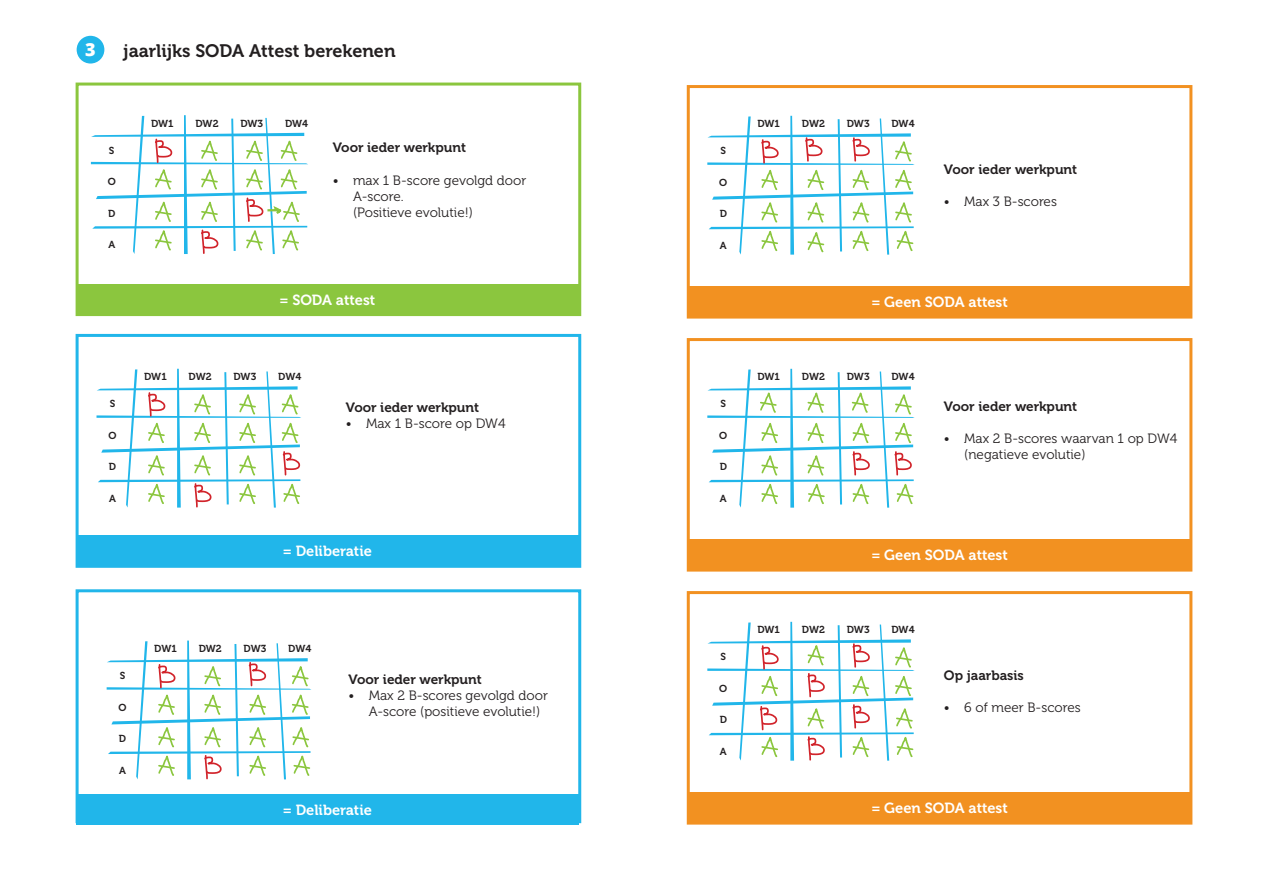
<style>
.page{position:relative;width:1263px;height:893px;background:#fff}
.page>*{position:absolute;margin:0;border:0;box-sizing:border-box;transform-origin:0 0}
.t1{font:18px "Museo 700";color:#231f20}
.t2{font:800 18px "Open Sans";color:#fff}
.t3{font:14.7px "Museo 700";color:#fff}
.t4{font:13.5px/16.2px "Museo 300";color:#231f20}
.t5{font:13.5px "Museo 700";color:#231f20}
.t6{font:10.2px "Museo 700";letter-spacing:-.005em;color:#231f20}
</style>
<div class="page">
<div style="left:76px;top:83px;width:505px;height:233px;background:#fff;border:3px solid #8bc63e"></div>
<div style="left:76px;top:589px;width:505px;height:234px;background:#fff;border:3px solid #21b6ea"></div>
<div style="left:76px;top:334px;width:505px;height:234px;background:#fff;border:3px solid #21b6ea"></div>
<div style="left:687px;top:85px;width:505px;height:234px;background:#fff;border:3px solid #f29121"></div>
<div style="left:687px;top:338px;width:505px;height:234px;background:#fff;border:3px solid #f29121"></div>
<div style="left:687px;top:591px;width:505px;height:234px;background:#fff;border:3px solid #f29121"></div>
<div style="left:76px;top:284px;width:502px;height:31px;background:#8bc63e"></div>
<div style="left:76px;top:794px;width:502px;height:30px;background:#21b6ea"></div>
<div style="left:76px;top:535px;width:502px;height:31px;background:#21b6ea"></div>
<div style="left:687px;top:286px;width:505px;height:31px;background:#f29121"></div>
<div style="left:687px;top:539px;width:505px;height:31px;background:#f29121"></div>
<div style="left:687px;top:792px;width:505px;height:31px;background:#f29121"></div>
<svg style="left:97px;top:369px;width:204px;height:139px"></svg>
<svg style="left:107px;top:641px;width:204px;height:139px"></svg>
<svg style="left:707px;top:116px;width:208px;height:139px"></svg>
<svg style="left:707px;top:369px;width:208px;height:139px"></svg>
<svg style="left:707px;top:622px;width:208px;height:139px"></svg>
<svg style="left:91px;top:115px;width:217px;height:139px"></svg>
<div style="left:77px;top:36px;width:27px;height:28px;background:#21b6ea;border-radius:50%"></div>
<h1 class="t2" style="left:85px;top:36px;width:12px">3</h1>
<h1 class="t1" style="left:123px;top:40px;width:274px">jaarlijks SODA Attest berekenen</h1>
<p class="t6" style="left:151px;top:118px;width:24px">DW1</p>
<p class="t6" style="left:195px;top:118px;width:25px">DW2</p>
<p class="t6" style="left:240px;top:118px;width:24px">DW3</p>
<p class="t6" style="left:285px;top:118px;width:25px">DW4</p>
<p class="t6" style="left:757px;top:118px;width:24px">DW1</p>
<p class="t6" style="left:802px;top:118px;width:25px">DW2</p>
<p class="t6" style="left:847px;top:118px;width:24px">DW3</p>
<p class="t6" style="left:891px;top:118px;width:25px">DW4</p>
<p class="t6" style="left:109px;top:145px;width:7px">S</p>
<p class="t6" style="left:108px;top:176px;width:10px">O</p>
<p class="t6" style="left:108px;top:208px;width:9px">D</p>
<p class="t6" style="left:108px;top:239px;width:8px">A</p>
<p class="t5" style="left:333px;top:140px;width:135px">Voor ieder werkpunt</p>
<p class="t4" style="left:353px;top:172px;width:175px;text-indent:-20px">• max 1 B-score gevolgd door<br>A-score.<br>(Positieve evolutie!)</p>
<p class="t6" style="left:720px;top:145px;width:7px">S</p>
<p class="t6" style="left:719px;top:177px;width:10px">O</p>
<p class="t6" style="left:720px;top:208px;width:9px">D</p>
<p class="t6" style="left:720px;top:240px;width:8px">A</p>
<p class="t5" style="left:944px;top:162px;width:135px">Voor ieder werkpunt</p>
<p class="t4" style="left:944px;top:194px;width:114px">• Max 3 B-scores</p>
<p class="t3" style="left:279px;top:292px;width:97px">= SODA attest</p>
<p class="t3" style="left:871px;top:294px;width:138px">= Geen SODA attest</p>
<p class="t6" style="left:144px;top:371px;width:24px">DW1</p>
<p class="t6" style="left:189px;top:371px;width:25px">DW2</p>
<p class="t6" style="left:233px;top:371px;width:24px">DW3</p>
<p class="t6" style="left:278px;top:371px;width:25px">DW4</p>
<p class="t6" style="left:757px;top:371px;width:24px">DW1</p>
<p class="t6" style="left:802px;top:371px;width:25px">DW2</p>
<p class="t6" style="left:847px;top:371px;width:24px">DW3</p>
<p class="t6" style="left:891px;top:371px;width:25px">DW4</p>
<p class="t6" style="left:110px;top:398px;width:7px">S</p>
<p class="t6" style="left:108px;top:430px;width:10px">O</p>
<p class="t6" style="left:109px;top:461px;width:9px">D</p>
<p class="t6" style="left:109px;top:493px;width:8px">A</p>
<p class="t5" style="left:346px;top:400px;width:135px">Voor ieder werkpunt</p>
<p class="t4" style="left:346px;top:416px;width:161px">• Max 1 B-score op DW4</p>
<p class="t6" style="left:720px;top:398px;width:7px">S</p>
<p class="t6" style="left:719px;top:430px;width:10px">O</p>
<p class="t6" style="left:720px;top:461px;width:9px">D</p>
<p class="t6" style="left:720px;top:493px;width:8px">A</p>
<p class="t5" style="left:944px;top:399px;width:135px">Voor ieder werkpunt</p>
<p class="t4" style="left:964px;top:431px;width:215px;text-indent:-20px">• Max 2 B-scores waarvan 1 op DW4 (negatieve evolutie)</p>
<p class="t3" style="left:283px;top:542px;width:91px">= Deliberatie</p>
<p class="t3" style="left:871px;top:547px;width:138px">= Geen SODA attest</p>
<p class="t6" style="left:757px;top:624px;width:24px">DW1</p>
<p class="t6" style="left:802px;top:624px;width:25px">DW2</p>
<p class="t6" style="left:847px;top:624px;width:24px">DW3</p>
<p class="t6" style="left:891px;top:624px;width:25px">DW4</p>
<p class="t6" style="left:120px;top:670px;width:7px">S</p>
<p class="t6" style="left:119px;top:701px;width:10px">O</p>
<p class="t6" style="left:119px;top:733px;width:9px">D</p>
<p class="t6" style="left:119px;top:764px;width:8px">A</p>
<p class="t6" style="left:154px;top:643px;width:24px">DW1</p>
<p class="t6" style="left:199px;top:643px;width:25px">DW2</p>
<p class="t6" style="left:244px;top:643px;width:24px">DW3</p>
<p class="t6" style="left:288px;top:643px;width:25px">DW4</p>
<p class="t5" style="left:348px;top:672px;width:135px">Voor ieder werkpunt</p>
<p class="t4" style="left:369px;top:688px;width:181px;text-indent:-20px">• Max 2 B-scores gevolgd door<br>A-score (positieve evolutie!)</p>
<p class="t6" style="left:720px;top:651px;width:7px">S</p>
<p class="t6" style="left:719px;top:683px;width:10px">O</p>
<p class="t6" style="left:720px;top:714px;width:9px">D</p>
<p class="t6" style="left:720px;top:746px;width:8px">A</p>
<p class="t5" style="left:944px;top:668px;width:81px">Op jaarbasis</p>
<p class="t4" style="left:944px;top:700px;width:138px">• 6 of meer B-scores</p>
<p class="t3" style="left:283px;top:801px;width:91px">= Deliberatie</p>
<p class="t3" style="left:871px;top:800px;width:138px">= Geen SODA attest</p>
</div>
